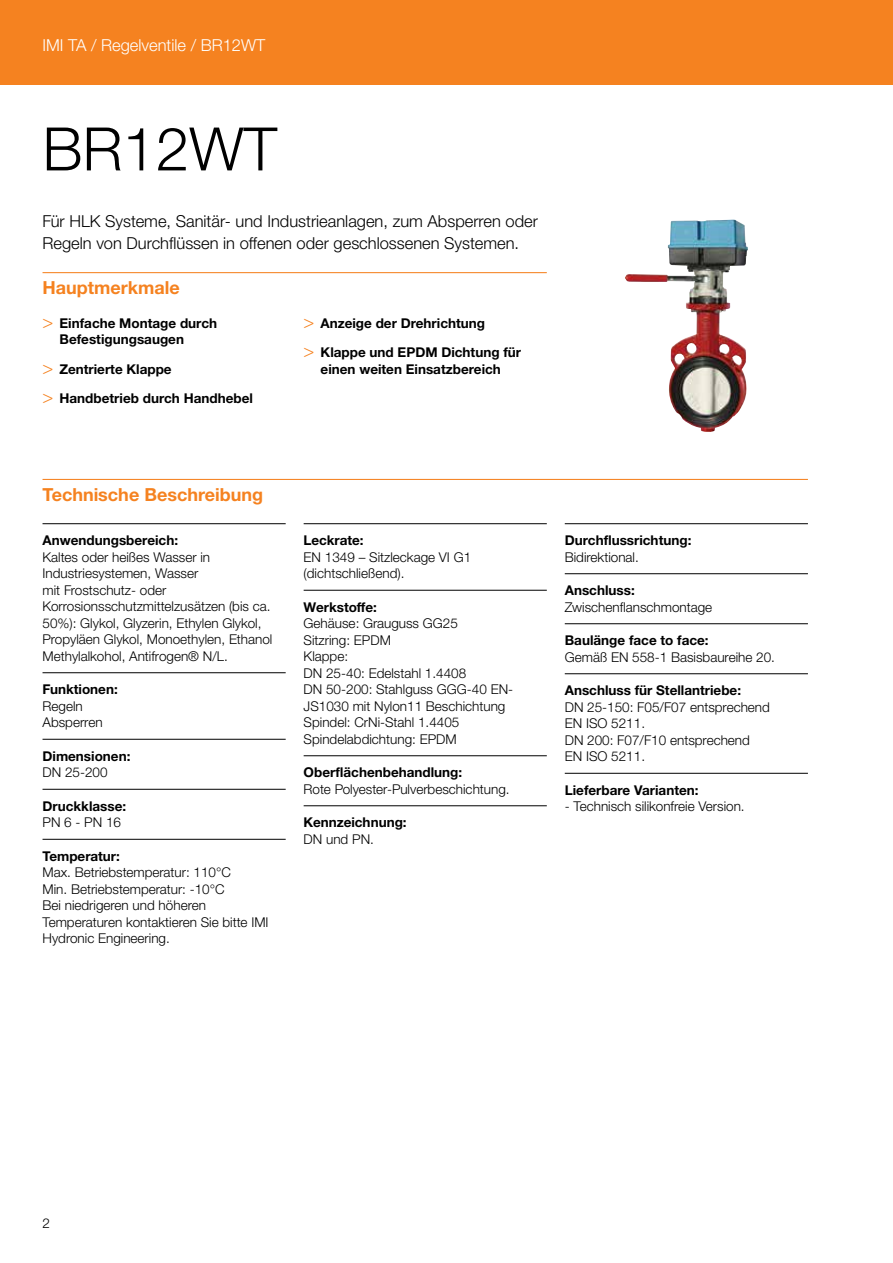
<style>
.page{position:relative;width:893px;height:1263px;background:#fff}
.page>*{position:absolute;margin:0;border:0;box-sizing:border-box;transform-origin:0 0}
.t1{font:300 60px "Helvetica Neue LTW1 G";color:#000}
.t2{font:700 18px "Helvetica Neue LTW1 G";color:#f58220}
.t3{font:300 16.5px/22.5px "Helvetica Neue LTW1 G";color:#000}
.t4{font:300 16.5px "Helvetica Neue LTW1 G";color:#fff}
.t5{font:300 13.5px/16.5px "Helvetica Neue LTW1 G";color:#000}
.t6{font:700 13.5px/29.2px "Helvetica Neue LTW1 G";color:#000}
.s1{font-family:"Helvetica Neue LT Std";font-weight:300;font-size:18px;color:#f58220}
</style>
<div class="page">
<div style="left:0;top:0;width:893px;height:85px;background:#f58220"></div>
<hr style="left:43px;top:272px;width:504px;height:1px;background:#f58220">
<hr style="left:43px;top:479px;width:765px;height:1px;background:#f58220">
<hr style="left:43px;top:523px;width:243px;height:1px;background:#000">
<hr style="left:43px;top:672px;width:243px;height:1px;background:#000">
<hr style="left:43px;top:739px;width:243px;height:1px;background:#000">
<hr style="left:43px;top:789px;width:243px;height:1px;background:#000">
<hr style="left:43px;top:839px;width:243px;height:1px;background:#000">
<hr style="left:304px;top:523px;width:243px;height:1px;background:#000">
<hr style="left:304px;top:590px;width:243px;height:1px;background:#000">
<hr style="left:304px;top:755px;width:243px;height:1px;background:#000">
<hr style="left:304px;top:805px;width:243px;height:1px;background:#000">
<hr style="left:565px;top:523px;width:243px;height:1px;background:#000">
<hr style="left:565px;top:573px;width:243px;height:1px;background:#000">
<hr style="left:565px;top:623px;width:243px;height:1px;background:#000">
<hr style="left:565px;top:673px;width:243px;height:1px;background:#000">
<hr style="left:565px;top:773px;width:243px;height:1px;background:#000">
<img style="left:625px;top:220px;width:122px;height:212px">
<p class="t4" style="left:43px;top:35px;width:224px">IMI TA / Regelventile / BR12WT</p>
<h1 class="t1" style="left:43px;top:112px;width:236px">BR12WT</h1>
<p class="t3" style="left:43px;top:210px;width:497px">Für HLK Systeme, Sanitär- und Industrieanlagen, zum Absperren oder<br>Regeln von Durchflüssen in offenen oder geschlossenen Systemen.</p>
<h2 class="t2" style="left:43px;top:277px;width:139px">Hauptmerkmale</h2>
<p class="t6" style="left:60px;top:315px;width:159px;line-height:16.5px;text-indent:-17px"><span class="s1">&gt;</span> Einfache Montage durch<br>Befestigungsaugen</p>
<p class="t6" style="left:43px;top:354px;width:212px"><span class="s1">&gt;</span> Zentrierte Klappe<br><span class="s1">&gt;</span> Handbetrieb durch Handhebel</p>
<p class="t6" style="left:304px;top:308px;width:219px"><span class="s1">&gt;</span> Anzeige der Drehrichtung<br><span class="s1">&gt;</span> Klappe und EPDM Dichtung für</p>
<p class="t6" style="left:321px;top:354px;width:182px">einen weiten Einsatzbereich</p>
<h2 class="t2" style="left:43px;top:484px;width:222px">Technische Beschreibung</h2>
<p class="t6" style="left:43px;top:526px;width:137px">Anwendungsbereich:</p>
<p class="t5" style="left:43px;top:549px;width:231px">Kaltes oder heißes Wasser in Industriesystemen, Wasser<br>mit Frostschutz- oder Korrosionsschutzmittelzusätzen (bis ca.<br>50%): Glykol, Glyzerin, Ethylen Glykol, Propyläen Glykol, Monoethylen, Ethanol Methylalkohol, Antifrogen® N/L.</p>
<p class="t6" style="left:43px;top:675px;width:77px">Funktionen:</p>
<p class="t5" style="left:43px;top:698px;width:62px">Regeln<br>Absperren</p>
<p class="t6" style="left:43px;top:741px;width:89px">Dimensionen:</p>
<p class="t5" style="left:43px;top:764px;width:67px">DN 25-200</p>
<p class="t6" style="left:43px;top:791px;width:85px">Druckklasse:</p>
<p class="t5" style="left:43px;top:814px;width:80px">PN 6 - PN 16</p>
<p class="t6" style="left:43px;top:841px;width:79px">Temperatur:</p>
<p class="t5" style="left:43px;top:864px;width:228px">Max. Betriebstemperatur: 110°C<br>Min. Betriebstemperatur: -10°C<br>Bei niedrigeren und höheren<br>Temperaturen kontaktieren Sie bitte IMI<br>Hydronic Engineering.</p>
<p class="t6" style="left:304px;top:526px;width:61px">Leckrate:</p>
<p class="t5" style="left:304px;top:549px;width:169px">EN 1349 – Sitzleckage VI G1 (dichtschließend).</p>
<p class="t6" style="left:304px;top:592px;width:75px">Werkstoffe:</p>
<p class="t5" style="left:304px;top:615px;width:211px">Gehäuse: Grauguss GG25<br>Sitzring: EPDM<br>Klappe:<br>DN 25-40: Edelstahl 1.4408<br>DN 50-200: Stahlguss GGG-40 EN-<br>JS1030 mit Nylon11 Beschichtung<br>Spindel: CrNi-Stahl 1.4405<br>Spindelabdichtung: EPDM</p>
<p class="t6" style="left:304px;top:758px;width:160px">Oberflächenbehandlung:</p>
<p class="t5" style="left:304px;top:781px;width:208px">Rote Polyester-Pulverbeschichtung.</p>
<p class="t6" style="left:304px;top:808px;width:105px">Kennzeichnung:</p>
<p class="t5" style="left:304px;top:831px;width:72px">DN und PN.</p>
<p class="t6" style="left:565px;top:526px;width:128px">Durchflussrichtung:</p>
<p class="t5" style="left:565px;top:549px;width:76px">Bidirektional.</p>
<p class="t6" style="left:565px;top:576px;width:71px">Anschluss:</p>
<p class="t5" style="left:565px;top:599px;width:149px">Zwischenflanschmontage</p>
<p class="t6" style="left:565px;top:626px;width:145px">Baulänge face to face:</p>
<p class="t5" style="left:565px;top:649px;width:212px">Gemäß EN 558-1 Basisbaureihe 20.</p>
<p class="t6" style="left:565px;top:676px;width:178px">Anschluss für Stellantriebe:</p>
<p class="t5" style="left:565px;top:699px;width:207px">DN 25-150: F05/F07 entsprechend<br>EN ISO 5211.<br>DN 200: F07/F10 entsprechend<br>EN ISO 5211.</p>
<p class="t6" style="left:565px;top:775px;width:135px">Lieferbare Varianten:</p>
<p class="t5" style="left:565px;top:798px;width:181px">- Technisch silikonfreie Version.</p>
<p class="t5" style="left:43px;top:1215px;width:9px">2</p>
</div>
